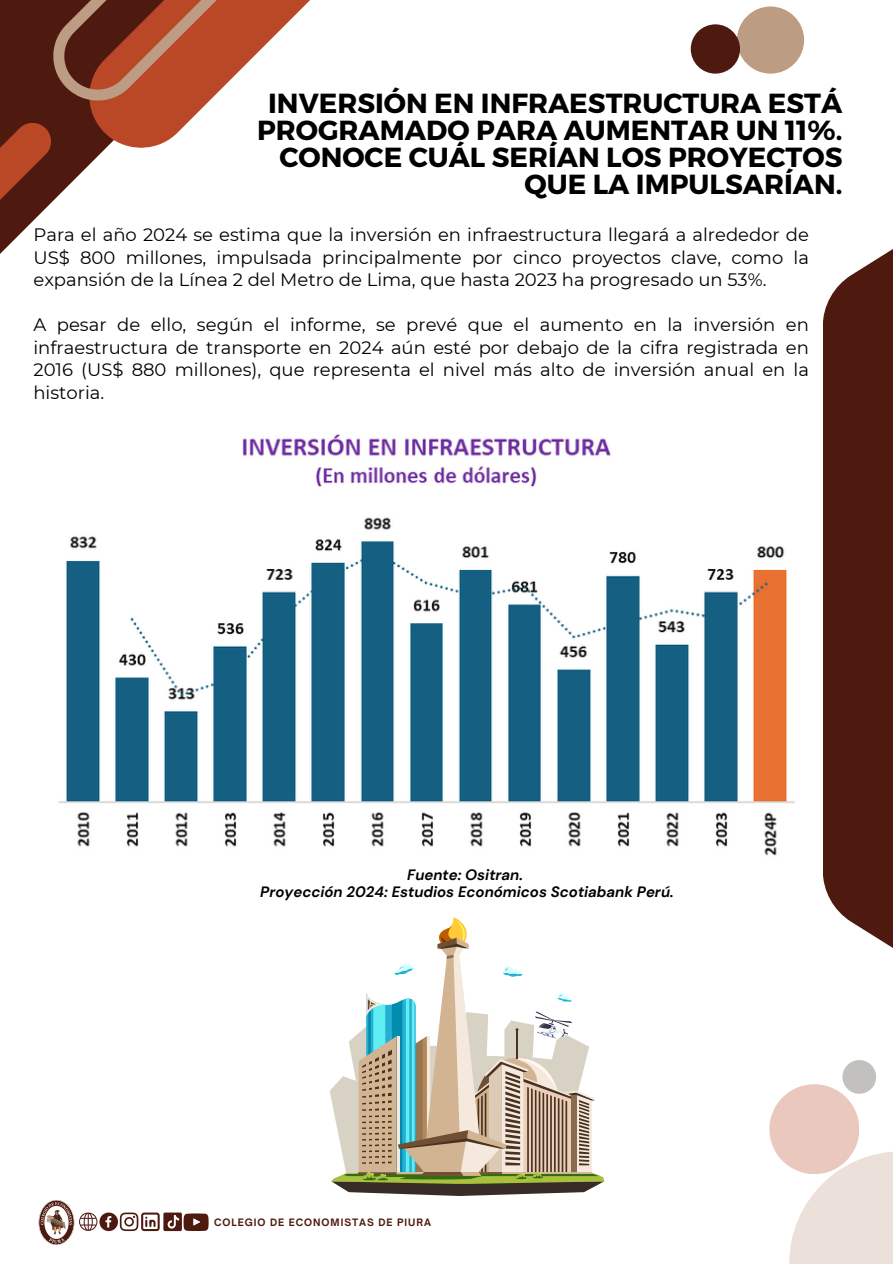
<style>
.page{position:relative;width:893px;height:1264px;background:#fff}
.page>*{position:absolute;margin:0;border:0;box-sizing:border-box;transform-origin:0 0}
.t1{font:700 27.6px/27px "Montserrat";color:#000;text-align:right}
.t2{font:18px/22.5px "Montserrat";color:#000;text-align:justify}
.t3{font:italic 700 15px "DM Sans";color:#000}
.t4{font:700 9.75px "Open Sauce One";letter-spacing:.095em;color:#4e1a10}
</style>
<div class="page">
<div style="left:822px;top:240px;width:70px;height:716px;background:#4e1a10"></div>
<svg style="left:0;top:227px;width:27px;height:27px"></svg>
<svg style="left:0;top:0;width:310px;height:227px"></svg>
<div style="left:769px;top:1084px;width:90px;height:90px;background:#eac8be;border-radius:50%"></div>
<svg style="left:789px;top:1151px;width:103px;height:112px;fill:#ebe1da"></svg>
<div style="left:737px;top:7px;width:67px;height:67px;background:#bc9c83;border-radius:50%"></div>
<div style="left:842px;top:1060px;width:34px;height:33px;background:#c3c1bd;border-radius:50%"></div>
<div style="left:690px;top:24px;width:50px;height:50px;background:#4e1a10;border-radius:50%"></div>
<svg style="left:85px;top:1212px;width:123px;height:18px"></svg>
<img style="left:38px;top:1200px;width:47px;height:45px">
<img style="left:58px;top:434px;width:737px;height:422px">
<svg style="left:329px;top:917px;width:275px;height:278px"></svg>
<p class="t1" style="left:257px;top:88px;width:586px">INVERSIÓN EN INFRAESTRUCTURA ESTÁ<br>PROGRAMADO PARA AUMENTAR UN 11%.<br>CONOCE CUÁL SERÍAN LOS PROYECTOS<br>QUE LA IMPULSARÍAN.</p>
<p class="t2" style="left:33px;top:223px;width:777px">Para el año 2024 se estima que la inversión en infraestructura llegará a alrededor de US$ 800 millones, impulsada principalmente por cinco proyectos clave, como la expansión de la Línea 2 del Metro de Lima, que hasta 2023 ha progresado un 53%.</p>
<p class="t2" style="left:33px;top:313px;width:777px">A pesar de ello, según el informe, se prevé que el aumento en la inversión en infraestructura de transporte en 2024 aún esté por debajo de la cifra registrada en 2016 (US$ 880 millones), que representa el nivel más alto de inversión anual en la historia.</p>
<p class="t3" style="left:407px;top:865px;width:117px">Fuente: Ositran.</p>
<p class="t3" style="left:260px;top:882px;width:415px">Proyección 2024: Estudios Económicos Scotiabank Perú.</p>
<h1 class="t4" style="left:214px;top:1215px;width:218px">COLEGIO DE ECONOMISTAS DE PIURA</h1>
</div>
